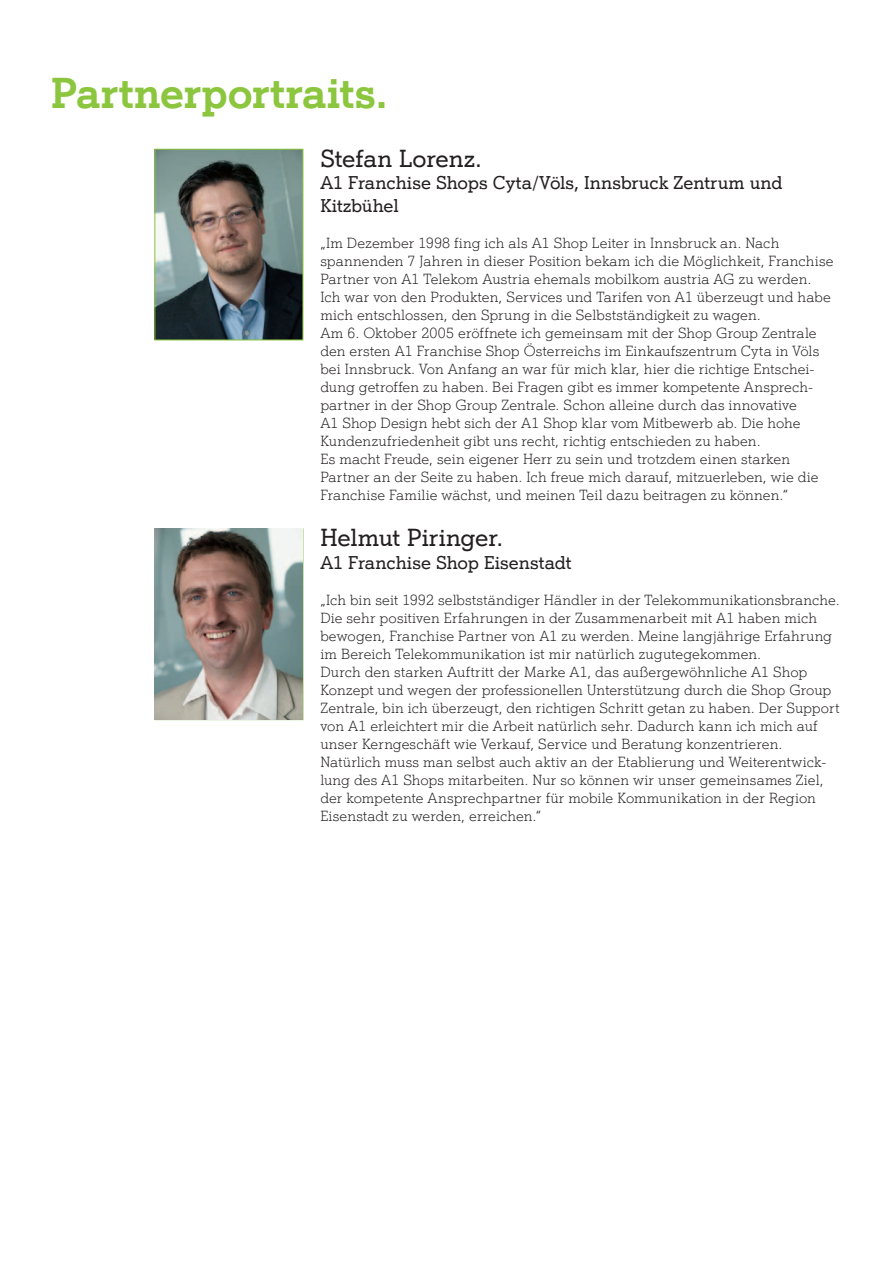
<style>
.page{position:relative;width:893px;height:1263px;background:#fff}
.page>*{position:absolute;margin:0;border:0;box-sizing:border-box;transform-origin:0 0}
.t1{font:700 42px "A1 Einfach";color:#8bc63e}
.t2{font:500 24px "A1 Einfach";letter-spacing:-.005em;color:#231f20}
.t3{font:500 18px/22.5px "A1 Einfach";color:#231f20}
.t4{font:14.25px/18px "A1 Einfach Leicht";letter-spacing:.01em;color:#231f20}
</style>
<div class="page">
<img style="left:156px;top:151px;width:145px;height:187px">
<div style="left:154px;top:149px;width:149px;height:191px;border:1px solid #8bc63e"></div>
<img style="left:155px;top:528px;width:148px;height:191px">
<h1 class="t1" style="left:51px;top:67px;width:338px">Partnerportraits.</h1>
<h2 class="t2" style="left:320px;top:143px;width:163px">Stefan Lorenz.</h2>
<p class="t3" style="left:320px;top:171px;width:464px">A1 Franchise Shops Cyta/Völs, Innsbruck Zentrum und<br>Kitzbühel</p>
<p class="t4" style="left:320px;top:234px;width:515px">„Im Dezember 1998 fing ich als A1 Shop Leiter in Innsbruck an. Nach spannenden 7 Jahren in dieser Position bekam ich die Möglichkeit, Franchise Partner von A1 Telekom Austria ehemals mobilkom austria AG zu werden.<br>Ich war von den Produkten, Services und Tarifen von A1 überzeugt und habe mich entschlossen, den Sprung in die Selbstständigkeit zu wagen.<br>Am 6. Oktober 2005 eröffnete ich gemeinsam mit der Shop Group Zentrale den ersten A1 Franchise Shop Österreichs im Einkaufszentrum Cyta in Völs bei Innsbruck. Von Anfang an war für mich klar, hier die richtige Entschei&shy;dung getroffen zu haben. Bei Fragen gibt es immer kompetente Ansprech&shy;partner in der Shop Group Zentrale. Schon alleine durch das innovative<br>A1 Shop Design hebt sich der A1 Shop klar vom Mitbewerb ab. Die hohe Kundenzufriedenheit gibt uns recht, richtig entschieden zu haben.<br>Es macht Freude, sein eigener Herr zu sein und trotzdem einen starken Partner an der Seite zu haben. Ich freue mich darauf, mitzuerleben, wie die Franchise Familie wächst, und meinen Teil dazu beitragen zu können.“</p>
<h2 class="t2" style="left:320px;top:523px;width:184px">Helmut Piringer.</h2>
<p class="t3" style="left:320px;top:551px;width:253px">A1 Franchise Shop Eisenstadt</p>
<p class="t4" style="left:320px;top:591px;width:521px">„Ich bin seit 1992 selbstständiger Händler in der Telekommunikationsbranche.<br>Die sehr positiven Erfahrungen in der Zusammenarbeit mit A1 haben mich bewogen, Franchise Partner von A1 zu werden. Meine langjährige Erfahrung im Bereich Telekommunikation ist mir natürlich zugutegekommen.<br>Durch den starken Auftritt der Marke A1, das außergewöhnliche A1 Shop Konzept und wegen der professionellen Unterstützung durch die Shop Group Zentrale, bin ich überzeugt, den richtigen Schritt getan zu haben. Der Support von A1 erleichtert mir die Arbeit natürlich sehr. Dadurch kann ich mich auf unser Kerngeschäft wie Verkauf, Service und Beratung konzentrieren.<br>Natürlich muss man selbst auch aktiv an der Etablierung und Weiterentwick&shy;lung des A1 Shops mitarbeiten. Nur so können wir unser gemeinsames Ziel, der kompetente Ansprechpartner für mobile Kommunikation in der Region Eisenstadt zu werden, erreichen.“</p>
</div>
